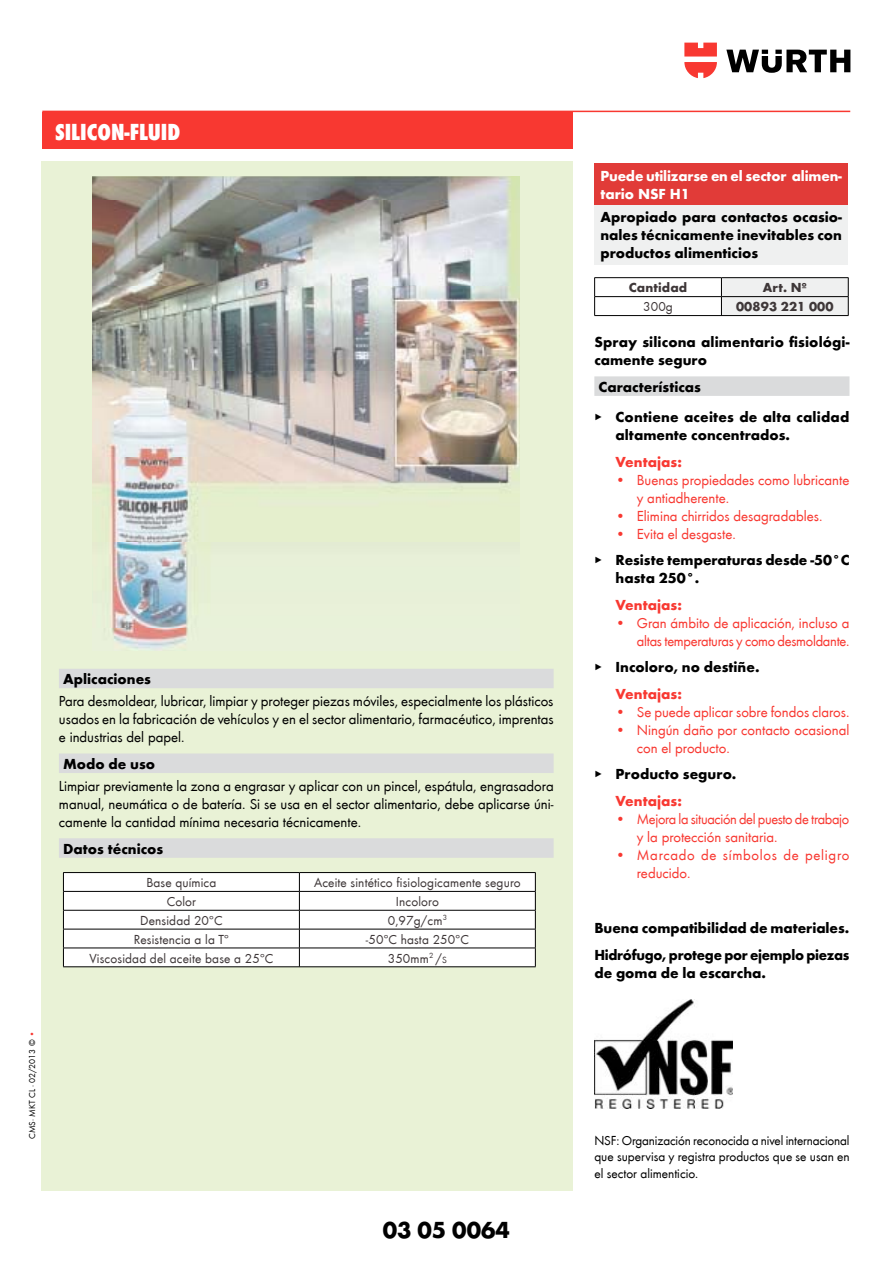
<style>
.page{position:relative;width:893px;height:1263px;background:#fff}
.page>*{position:absolute;margin:0;border:0;box-sizing:border-box;transform-origin:0 0}
.t1{font:800 condensed 24px "Wuerth";color:#fff}
.t2{font:700 24px "Wuerth";color:#000}
.t3{font:700 15px/18px "Wuerth";color:#000}
.t4{font:15px/18px "Wuerth";color:#000;text-align:justify}
.t5{font:15px/18px "Wuerth";color:#f83831}
.t6{font:15px/18px "Wuerth";letter-spacing:-.02em;color:#f83831;text-align:right}
.t7{font:15px/18px "Wuerth";letter-spacing:-.025em;color:#f83831}
.t8{font:700 15px/18px "Wuerth";letter-spacing:-.01em;color:#fff}
.t9{font:700 15px "Wuerth";color:#f83831}
.t10{font:15px/18px "Wuerth";letter-spacing:.045em;color:#f83831}
.t11{font:13.5px "Wuerth";letter-spacing:.01em;color:#3e3738}
.t12{font:13.5px/16.2px "Wuerth";color:#000;text-align:justify}
.t13{font:700 13.5px "Wuerth";letter-spacing:.01em;color:#3e3738}
.t14{font:9px "Wuerth";color:#000}
.s1{font-size:9.45px}
.s2{color:#f83831}
</style>
<div class="page">
<div style="left:42px;top:162px;width:531px;height:1029px;background:#e9f2d6"></div>
<img style="left:93px;top:177px;width:427px;height:474px">
<div style="left:42px;top:112px;width:531px;height:37px;background:#f83831"></div>
<hr style="left:42px;top:111px;width:808px;height:1px;background:#f83831">
<div style="left:594px;top:376px;width:255px;height:20px;background:#dadbdc"></div>
<hr style="left:594px;top:277px;width:127px;height:1px;background:#000">
<hr style="left:721px;top:277px;width:127px;height:1px;background:#000">
<hr style="left:594px;top:296px;width:127px;height:1px;background:#000">
<svg style="left:594px;top:278px;width:1px;height:37px"></svg>
<svg style="left:721px;top:278px;width:128px;height:38px"></svg>
<hr style="left:594px;top:315px;width:254px;height:1px;background:#000">
<div style="left:59px;top:669px;width:495px;height:19px;background:#dadbdc"></div>
<div style="left:59px;top:753px;width:495px;height:20px;background:#dadbdc"></div>
<div style="left:59px;top:838px;width:495px;height:20px;background:#dadbdc"></div>
<img style="left:594px;top:1000px;width:139px;height:109px">
<div style="left:594px;top:163px;width:254px;height:42px;background:#e13b38"></div>
<div style="left:594px;top:205px;width:254px;height:59px;background:#eff0f0"></div>
<svg style="left:726px;top:50px;width:124px;height:23px"></svg>
<svg style="left:684px;top:43px;width:33px;height:35px"></svg>
<svg style="left:63px;top:872px;width:473px;height:95px;background:#eaeaea"></svg>
<h1 class="t1" style="left:55px;top:115px;width:127px">SILICON-FLUID</h1>
<p class="t3" style="left:63px;top:669px;width:89px">Aplicaciones</p>
<p class="t4" style="left:59px;top:691px;width:496px">Para desmoldear, lubricar, limpiar y proteger piezas móviles, especialmente los plásticos usados en la fabricación de vehículos y en el sector alimentario, farmacéutico, imprentas e industrias del papel.</p>
<p class="t3" style="left:63px;top:754px;width:93px">Modo de uso</p>
<p class="t4" style="left:59px;top:776px;width:496px">Limpiar previamente la zona a engrasar y aplicar con un pincel, espátula, engrasadora manual, neumática o de batería. Si se usa en el sector alimentario, debe aplicarse úni&shy;camente la cantidad mínima necesaria técnicamente.</p>
<p class="t3" style="left:63px;top:838px;width:102px">Datos técnicos</p>
<p class="t11" style="left:146px;top:873px;width:71px">Base química</p>
<p class="t11" style="left:314px;top:873px;width:208px">Aceite sintético siologicamente seguro</p>
<p class="t11" style="left:167px;top:892px;width:31px">Color</p>
<p class="t11" style="left:396px;top:892px;width:45px">Incoloro</p>
<p class="t11" style="left:140px;top:911px;width:84px">Densidad 20ºC</p>
<p class="t11" style="left:388px;top:911px;width:61px">0,97g/cm<sup>3</sup></p>
<p class="t11" style="left:134px;top:930px;width:97px">Resistencia a la Tº</p>
<p class="t11" style="left:366px;top:930px;width:105px">-50ºC hasta 250ºC</p>
<p class="t11" style="left:89px;top:949px;width:185px">Viscosidad del aceite base a 25ºC</p>
<p class="t11" style="left:388px;top:949px;width:61px">350mm<sup>2</sup> /<span class="s1">S</span></p>
<p class="t14" style="left:26px;top:1139px;width:109px;rotate:-90deg">CMS· MKT CL · 02/2013 © <span class="s2">•</span></p>
<h1 class="t2" style="left:383px;top:1212px;width:129px">03 05 0064</h1>
<p class="t8" style="left:600px;top:166px;width:243px">Puede utilizarse en el sector alimen&shy;tario NSF H1</p>
<p class="t3" style="left:600px;top:207px;width:243px;text-align:justify">Apropiado para contactos ocasio&shy;nales técnicamente inevitables con productos alimenticios</p>
<p class="t13" style="left:629px;top:278px;width:60px">Cantidad</p>
<p class="t13" style="left:763px;top:278px;width:45px">Art. Nº</p>
<p class="t11" style="left:643px;top:298px;width:31px">300g</p>
<p class="t13" style="left:736px;top:297px;width:99px">00893 221 000</p>
<p class="t3" style="left:594px;top:332px;width:257px">Spray silicona alimentario siológi&shy;camente seguro</p>
<p class="t3" style="left:594px;top:370px;width:256px;line-height:30.8px">Características<br>▸ Contiene aceites de alta calidad</p>
<p class="t3" style="left:616px;top:425px;width:176px">altamente concentrados.</p>
<p class="t9" style="left:616px;top:451px;width:68px">Ventajas:</p>
<p class="t5" style="left:637px;top:470px;width:214px;text-indent:-21px">• Buenas propiedades como lubricante y antiadherente.</p>
<p class="t5" style="left:616px;top:506px;width:208px">• Elimina chirridos desagradables.</p>
<p class="t5" style="left:616px;top:524px;width:122px">• Evita el desgaste.</p>
<p class="t3" style="left:616px;top:550px;width:236px;text-indent:-21px">▸ Resiste temperaturas desde -50°C hasta 250°.</p>
<p class="t9" style="left:616px;top:594px;width:68px">Ventajas:</p>
<p class="t6" style="left:616px;top:613px;width:235px">• Gran ámbito de aplicación, incluso a altas temperaturas y como desmoldante.</p>
<p class="t3" style="left:594px;top:657px;width:167px">▸ Incoloro, no destiñe.</p>
<p class="t9" style="left:616px;top:683px;width:68px">Ventajas:</p>
<p class="t5" style="left:616px;top:702px;width:235px">• Se puede aplicar sobre fondos claros.</p>
<p class="t5" style="left:637px;top:720px;width:214px;text-indent:-21px">• Ningún daño por contacto ocasional con el producto.</p>
<p class="t3" style="left:594px;top:764px;width:144px">▸ Producto seguro.</p>
<p class="t9" style="left:616px;top:790px;width:68px">Ventajas:</p>
<p class="t7" style="left:637px;top:809px;width:214px;text-indent:-21px">• Mejora la situación del puesto de trabajo y la protección sanitaria.</p>
<p class="t10" style="left:637px;top:845px;width:214px;text-indent:-21px">• Marcado de símbolos de peligro reducido.</p>
<p class="t3" style="left:594px;top:914px;width:257px;line-height:26.5px">Buena compatibilidad de materiales.<br>Hidrófugo, protege por ejemplo piezas</p>
<p class="t3" style="left:594px;top:963px;width:173px">de goma de la escarcha.</p>
<p class="t12" style="left:594px;top:1132px;width:257px">NSF: Organización reconocida a nivel internacional que supervisa y registra productos que se usan en el sector alimenticio.</p>
</div>
